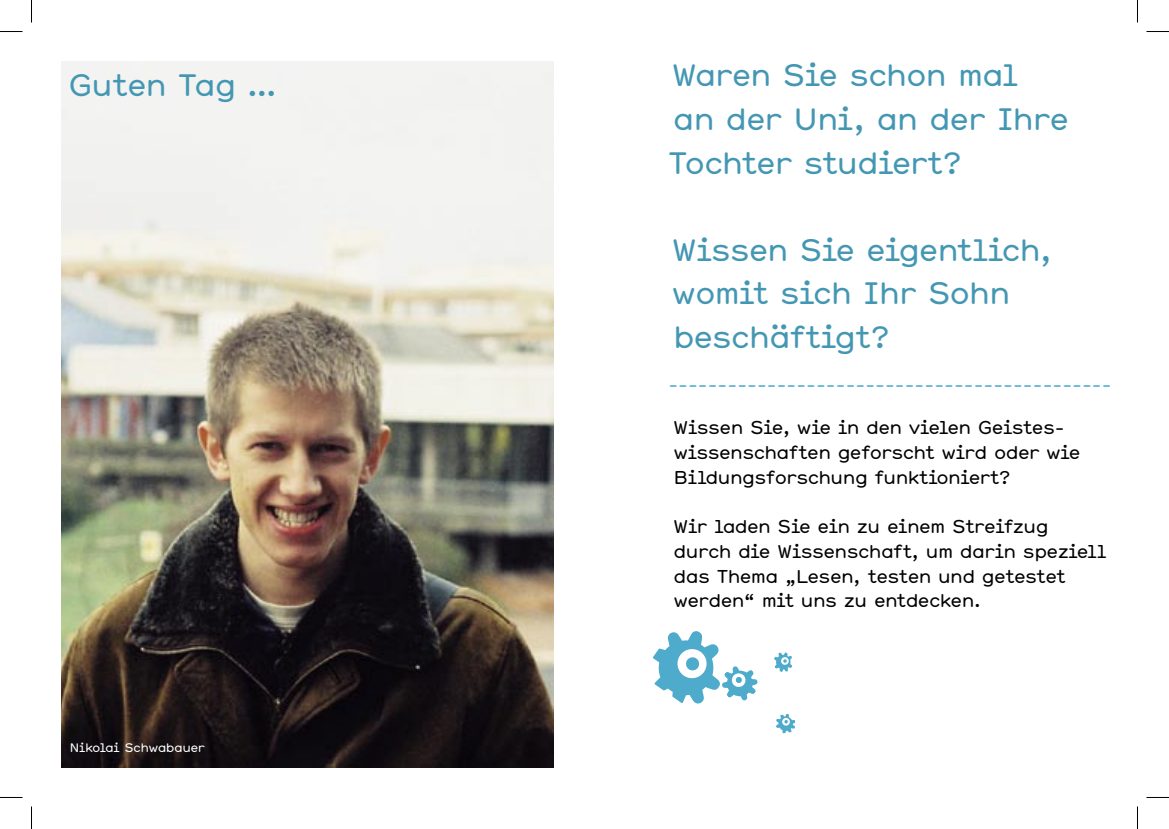
<style>
.page{position:relative;width:1169px;height:829px;background:#fff}
.page>*{position:absolute;margin:0;border:0;box-sizing:border-box;transform-origin:0 0}
.t1{font:30px/43.5px "Hermes";color:#4497b3}
.t2{font:18px/24.8px "Hermes";color:#000}
.t3{font:18px "Hermes";color:#4eabcb}
.t4{font:12px "Hermes";color:#fff}
</style>
<div class="page">
<img style="left:61px;top:61px;width:492px;height:706px">
<svg style="left:652px;top:631px;width:144px;height:103px"></svg>
<svg style="left:0;top:31px;width:22px;height:1px"></svg>
<svg style="left:1146px;top:31px;width:23px;height:1px"></svg>
<svg style="left:0;top:797px;width:22px;height:1px"></svg>
<svg style="left:1146px;top:797px;width:23px;height:1px"></svg>
<svg style="left:31px;top:0;width:1px;height:22px"></svg>
<svg style="left:31px;top:806px;width:1px;height:22px"></svg>
<svg style="left:1137px;top:0;width:1px;height:22px"></svg>
<svg style="left:1137px;top:806px;width:1px;height:22px"></svg>
<p class="t1" style="left:69px;top:62px;width:209px">Guten Tag …</p>
<p class="t4" style="left:70px;top:739px;width:137px">Nikolai Schwabauer</p>
<p class="t1" style="left:672px;top:52px;width:348px">Waren Sie schon mal</p>
<p class="t1" style="left:669px;top:95px;width:401px">an der Uni, an der Ihre<br>Tochter studiert?</p>
<p class="t1" style="left:672px;top:226px;width:381px">Wissen Sie eigentlich, womit sich Ihr Sohn</p>
<p class="t1" style="left:673px;top:313px;width:217px">beschäftigt?</p>
<p class="t3" style="left:668px;top:372px;width:445px">---------------------------------------------</p>
<p class="t2" style="left:673px;top:414px;width:408px">Wissen Sie, wie in den vielen Geistes&shy;wissenschaften geforscht wird oder wie<br>Bildungsforschung funktioniert?</p>
<p class="t2" style="left:673px;top:513px;width:434px">Wir laden Sie ein zu einem Streifzug durch die Wissenschaft, um darin speziell das Thema „Lesen, testen und getestet werden“ mit uns zu entdecken.</p>
</div>
